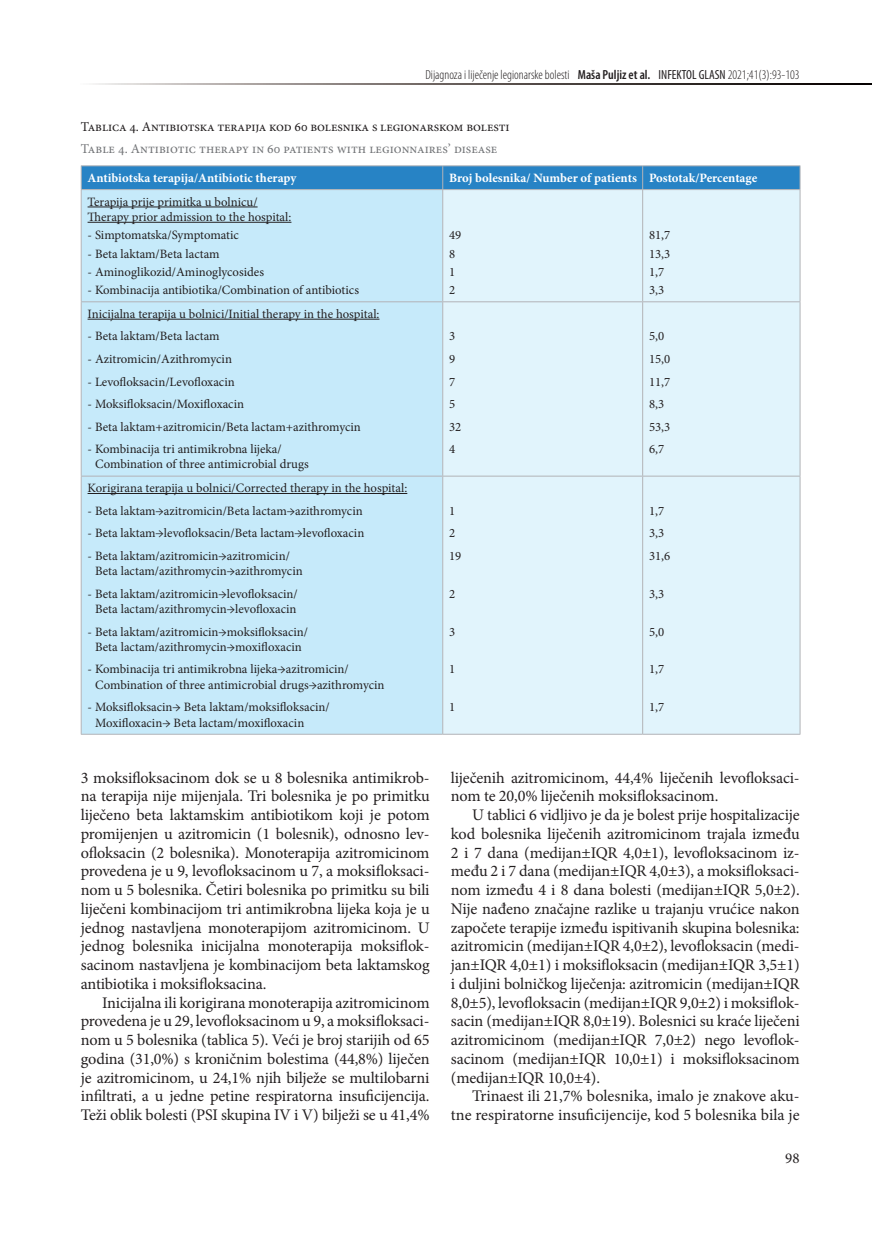
<style>
.page{position:relative;width:872px;height:1234px;background:#fff}
.page>*{position:absolute;margin:0;border:0;box-sizing:border-box;transform-origin:0 0}
.t1{font:16.2px/18.8px "Minion Pro";letter-spacing:-.01em;color:#231f20;text-align:justify}
.t2{font:15px "Minion Pro";color:#231f20}
.t3{font:13.5px "Minion Pro";letter-spacing:-.01em;color:#231f20}
.t4{font:13.5px "Minion Pro";color:#727477}
.t5{font:300 condensed 13.2px "Myriad Pro";color:#231f20}
.t6{font:12.75px/22.5px "Minion Pro";color:#231f20}
.t7{font:700 12.75px "Minion Pro";letter-spacing:-.025em;color:#fff}
.t8{font:700 12.75px "Minion Pro";letter-spacing:-.005em;color:#fff}
.s1{font-weight:600}
.s2{font-weight:400}
</style>
<div class="page">
<img style="left:93px;top:84px;width:779px;height:1px">
<div style="left:82px;top:190px;width:360px;height:543px;background:#c6eafa"></div>
<div style="left:443px;top:190px;width:356px;height:543px;background:#e1f4fc"></div>
<hr style="left:81px;top:165px;width:362px;height:1px;background:#b2b3b7">
<hr style="left:443px;top:165px;width:199px;height:1px;background:#b2b3b7">
<hr style="left:642px;top:165px;width:158px;height:1px;background:#b2b3b7">
<div style="left:81px;top:166px;width:719px;height:23px;background:#2783c5"></div>
<hr style="left:81px;top:189px;width:362px;height:1px;background:#b2b3b7">
<hr style="left:81px;top:190px;width:1px;height:111px;background:#b2b3b7">
<hr style="left:443px;top:189px;width:199px;height:1px;background:#b2b3b7">
<hr style="left:442px;top:190px;width:1px;height:111px;background:#b2b3b7">
<hr style="left:642px;top:189px;width:158px;height:1px;background:#b2b3b7">
<hr style="left:642px;top:190px;width:1px;height:111px;background:#b2b3b7">
<hr style="left:799px;top:190px;width:1px;height:111px;background:#b2b3b7">
<hr style="left:81px;top:301px;width:362px;height:1px;background:#b2b3b7">
<hr style="left:81px;top:302px;width:1px;height:173px;background:#b2b3b7">
<hr style="left:443px;top:301px;width:199px;height:1px;background:#b2b3b7">
<hr style="left:442px;top:302px;width:1px;height:173px;background:#b2b3b7">
<hr style="left:642px;top:301px;width:158px;height:1px;background:#b2b3b7">
<hr style="left:642px;top:302px;width:1px;height:173px;background:#b2b3b7">
<hr style="left:799px;top:302px;width:1px;height:173px;background:#b2b3b7">
<hr style="left:81px;top:475px;width:362px;height:1px;background:#b2b3b7">
<hr style="left:81px;top:476px;width:1px;height:257px;background:#b2b3b7">
<hr style="left:443px;top:475px;width:199px;height:1px;background:#b2b3b7">
<hr style="left:442px;top:476px;width:1px;height:257px;background:#b2b3b7">
<hr style="left:642px;top:475px;width:158px;height:1px;background:#b2b3b7">
<hr style="left:642px;top:476px;width:1px;height:257px;background:#b2b3b7">
<hr style="left:799px;top:476px;width:1px;height:257px;background:#b2b3b7">
<hr style="left:81px;top:733px;width:362px;height:1px;background:#b2b3b7">
<hr style="left:443px;top:733px;width:199px;height:1px;background:#b2b3b7">
<hr style="left:642px;top:733px;width:158px;height:1px;background:#b2b3b7">
<hr style="left:88px;top:206px;width:169px;height:1px;background:#231f20">
<hr style="left:88px;top:222px;width:203px;height:1px;background:#231f20">
<hr style="left:88px;top:319px;width:291px;height:1px;background:#231f20">
<hr style="left:88px;top:493px;width:319px;height:1px;background:#231f20">
<p class="t5" style="left:425px;top:67px;width:376px">Dijagnoza i liječenje legionarske bolesti <span class="s1">Maša Puljiz et al.</span> <span class="s2">INFEKTOL GLASN</span> 2021;41(3):93-103</p>
<p class="t3" style="left:81px;top:118px;width:430px">Tablica 4. Antibiotska terapija kod 60 bolesnika s legionarskom bolesti</p>
<p class="t4" style="left:81px;top:139px;width:418px">Table 4. Antibiotic therapy in 60 patients with legionnaires’ disease</p>
<p class="t8" style="left:88px;top:169px;width:210px">Antibiotska terapija/Antibiotic therapy</p>
<p class="t7" style="left:449px;top:169px;width:310px">Broj bolesnika/ Number of patients Postotak/Percentage</p>
<p class="t6" style="left:88px;top:194px;width:205px;line-height:15.3px">Terapija prije primitka u bolnicu/<br>Therapy prior admission to the hospital:</p>
<p class="t6" style="left:88px;top:224px;width:153px">- Simptomatska/Symptomatic</p>
<p class="t6" style="left:88px;top:242px;width:134px">- Beta laktam/Beta lactam</p>
<p class="t6" style="left:88px;top:260px;width:178px">- Aminoglikozid/Aminoglycosides</p>
<p class="t6" style="left:88px;top:279px;width:273px">- Kombinacija antibiotika/Combination of antibiotics</p>
<p class="t6" style="left:449px;top:226px;width:14px;line-height:18.3px">49<br>8<br>1<br>2</p>
<p class="t6" style="left:649px;top:226px;width:23px;line-height:18.3px">81,7<br>13,3<br>1,7<br>3,3</p>
<p class="t6" style="left:88px;top:302px;width:293px">Inicijalna terapija u bolnici/Initial therapy in the hospital:</p>
<p class="t6" style="left:88px;top:325px;width:134px">- Beta laktam/Beta lactam</p>
<p class="t6" style="left:88px;top:347px;width:146px">- Azitromicin/Azithromycin</p>
<p class="t6" style="left:88px;top:370px;width:149px">- Levofloksacin/Levofloxacin</p>
<p class="t6" style="left:88px;top:393px;width:158px">- Moksifloksacin/Moxifloxacin</p>
<p class="t6" style="left:88px;top:415px;width:275px">- Beta laktam+azitromicin/Beta lactam+azithromycin</p>
<p class="t6" style="left:95px;top:441px;width:215px;line-height:15.3px;text-indent:-8px">- Kombinacija tri antimikrobna lijeka/<br>Combination of three antimicrobial drugs</p>
<p class="t6" style="left:88px;top:477px;width:321px">Korigirana terapija u bolnici/Corrected therapy in the hospital:</p>
<p class="t6" style="left:88px;top:499px;width:277px">- Beta laktam→azitromicin/Beta lactam→azithromycin</p>
<p class="t6" style="left:88px;top:522px;width:278px">- Beta laktam→levofloksacin/Beta lactam→levofloxacin</p>
<p class="t6" style="left:95px;top:548px;width:209px;line-height:15.3px;text-indent:-8px">- Beta laktam/azitromicin→azitromicin/<br>Beta lactam/azithromycin→azithromycin</p>
<p class="t6" style="left:88px;top:586px;width:212px;line-height:15.3px;text-align:center">- Beta laktam/azitromicin→levofloksacin/<br>Beta lactam/azithromycin→levofloxacin</p>
<p class="t6" style="left:88px;top:623px;width:222px;line-height:15.3px;text-align:center">- Beta laktam/azitromicin→moksifloksacin/<br>Beta lactam/azithromycin→moxifloxacin</p>
<p class="t6" style="left:95px;top:661px;width:291px;line-height:15.3px;text-indent:-8px">- Kombinacija tri antimikrobna lijeka→azitromicin/<br>Combination of three antimicrobial drugs→azithromycin</p>
<p class="t6" style="left:95px;top:699px;width:236px;line-height:15.3px;text-indent:-8px">- Moksifloksacin→ Beta laktam/moksifloksacin/<br>Moxifloxacin→ Beta lactam/moxifloxacin</p>
<p class="t1" style="left:81px;top:767px;width:350px">3 moksifloksacinom dok se u 8 bolesnika antimikrob&shy;na terapija nije mijenjala. Tri bolesnika je po primitku liječeno beta laktamskim antibiotikom koji je potom promijenjen u azitromicin (1 bolesnik), odnosno lev&shy;ofloksacin (2 bolesnika). Monoterapija azitromicinom provedena je u 9, levofloksacinom u 7, a moksifloksaci&shy;nom u 5 bolesnika. Četiri bolesnika po primitku su bili liječeni kombinacijom tri antimikrobna lijeka koja je u jednog nastavljena monoterapijom azitromicinom. U jednog bolesnika inicijalna monoterapija moksiflok&shy;sacinom nastavljena je kombinacijom beta laktamskog antibiotika i moksifloksacina.</p>
<p class="t1" style="left:81px;top:992px;width:350px;text-indent:21px">Inicijalna ili korigirana monoterapija azitromicinom provedena je u 29, levofloksacinom u 9, a moksifloksaci&shy;nom u 5 bolesnika (tablica 5). Veći je broj starijih od 65 godina (31,0%) s kroničnim bolestima (44,8%) liječen je azitromicinom, u 24,1% njih bilježe se multilobarni infiltrati, a u jedne petine respiratorna insuficijencija.<br>Teži oblik bolesti (PSI skupina IV i V) bilježi se u 41,4%</p>
<p class="t6" style="left:449px;top:325px;width:14px">3<br>9<br>7<br>5<br>32<br>4</p>
<p class="t6" style="left:649px;top:325px;width:23px">5,0<br>15,0<br>11,7<br>8,3<br>53,3<br>6,7</p>
<p class="t6" style="left:449px;top:499px;width:14px">1<br>2<br>19</p>
<p class="t6" style="left:449px;top:582px;width:8px">2</p>
<p class="t6" style="left:449px;top:620px;width:8px">3</p>
<p class="t6" style="left:449px;top:658px;width:8px">1</p>
<p class="t6" style="left:449px;top:695px;width:8px">1</p>
<p class="t6" style="left:649px;top:499px;width:23px">1,7<br>3,3<br>31,6</p>
<p class="t6" style="left:649px;top:582px;width:17px">3,3</p>
<p class="t6" style="left:649px;top:620px;width:17px">5,0</p>
<p class="t6" style="left:649px;top:658px;width:17px">1,7</p>
<p class="t6" style="left:649px;top:695px;width:17px">1,7</p>
<p class="t1" style="left:451px;top:767px;width:350px">liječenih azitromicinom, 44,4% liječenih levofloksaci&shy;nom te 20,0% liječenih moksifloksacinom.</p>
<p class="t1" style="left:451px;top:805px;width:350px;text-indent:21px">U tablici 6 vidljivo je da je bolest prije hospitalizacije kod bolesnika liječenih azitromicinom trajala između 2 i 7 dana (medijan±IQR 4,0±1), levofloksacinom iz&shy;među 2 i 7 dana (medijan±IQR 4,0±3), a moksifloksaci&shy;nom između 4 i 8 dana bolesti (medijan±IQR 5,0±2).<br>Nije nađeno značajne razlike u trajanju vrućice nakon započete terapije između ispitivanih skupina bolesnika: azitromicin (medijan±IQR 4,0±2), levofloksacin (medi&shy;jan±IQR 4,0±1) i moksifloksacin (medijan±IQR 3,5±1) i duljini bolničkog liječenja: azitromicin (medijan±IQR 8,0±5), levofloksacin (medijan±IQR 9,0±2) i moksiflok&shy;sacin (medijan±IQR 8,0±19). Bolesnici su kraće liječeni azitromicinom (medijan±IQR 7,0±2) nego levoflok&shy;sacinom (medijan±IQR 10,0±1) i moksifloksacinom (medijan±IQR 10,0±4).</p>
<p class="t1" style="left:451px;top:1086px;width:350px;text-align:right">Trinaest ili 21,7% bolesnika, imalo je znakove aku&shy;tne respiratorne insuficijencije, kod 5 bolesnika bila je</p>
<p class="t2" style="left:785px;top:1147px;width:16px">98</p>
</div>
